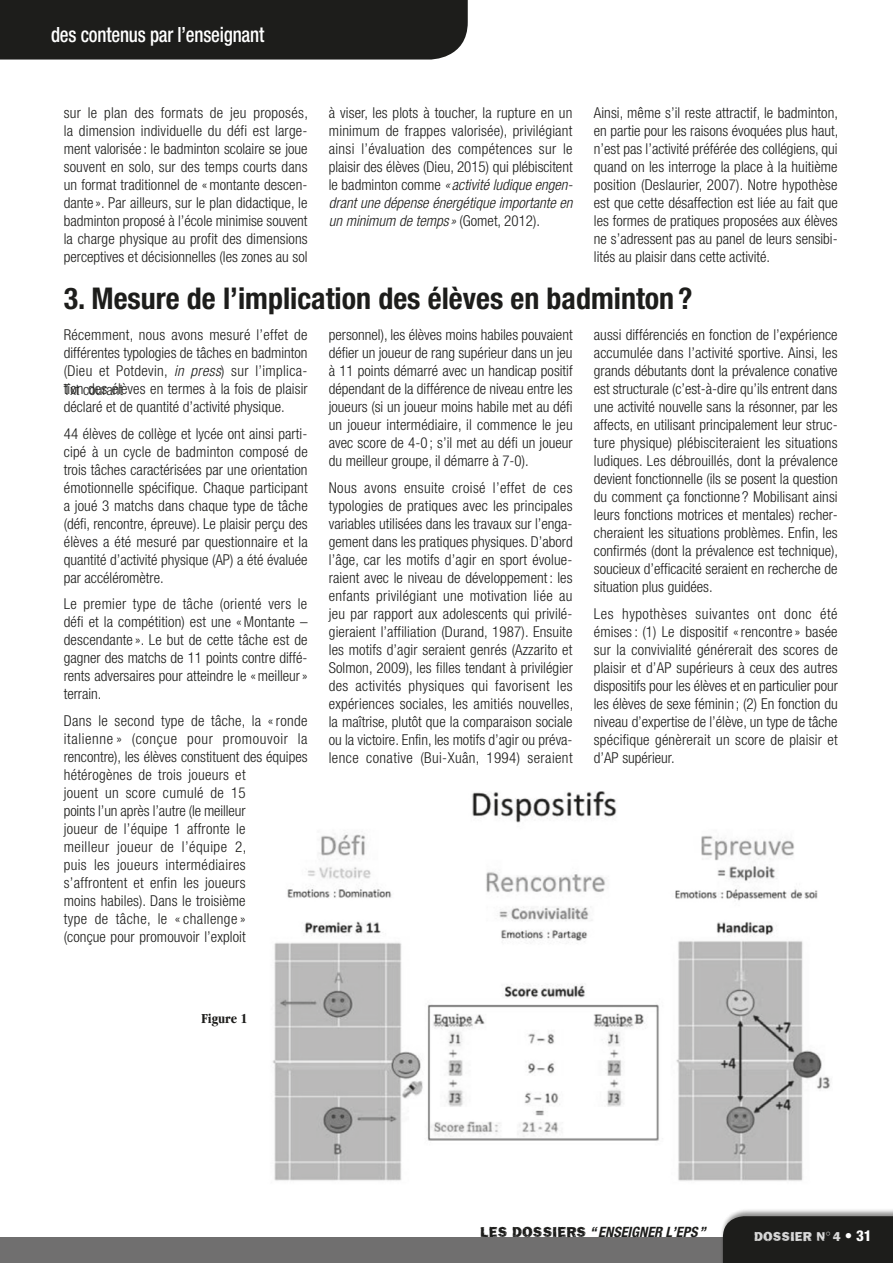
<style>
.page{position:relative;width:893px;height:1263px;background:#fff}
.page>*{position:absolute;margin:0;border:0;box-sizing:border-box;transform-origin:0 0}
.t1{font:700 condensed 30px "Helvetica Neue";color:#1d1d1b}
.t2{font:500 condensed 21px "Helvetica Neue";letter-spacing:-.01em;color:#fff;scale:.9 1}
.t3{font:300 condensed 15px/18px "Helvetica Neue";color:#1d1d1b;text-align:justify}
.t4{font:300 condensed 15px/18px "Helvetica Neue";letter-spacing:.02em;color:#1d1d1b}
.t5{font:italic 700 condensed 14.25px "Helvetica Neue";color:#1d1d1b}
.t6{font:700 condensed 14.25px "Garamond";color:#1d1d1b}
.t7{font:13.5px "Frankie";color:#dadada}
.s1{font-style:italic}
.s2{font-family:"Frankie";font-weight:400;font-style:normal;font-stretch:normal;font-size:15px}
.s3{font-family:"Helvetica Neue";font-weight:800;font-stretch:condensed;font-size:15px;color:#fff}
</style>
<div class="page">
<div style="left:0;top:1237px;width:893px;height:26px;background:#706f6f"></div>
<div style="left:720px;top:1208px;width:173px;height:55px;background:#1d1d1b;opacity:.5"></div>
<div style="left:723px;top:1216px;width:170px;height:47px;background:#1d1d1b"></div>
<div style="left:0;top:0;width:468px;height:60px;background:#1d1d1b"></div>
<img style="left:272px;top:791px;width:559px;height:390px">
<h2 class="t2" style="left:51px;top:22px;width:239px">des contenus par l’enseignant</h2>
<p class="t3" style="left:64px;top:104px;width:246px">sur le plan des formats de jeu proposés, la dimension individuelle du défi est large&shy;ment valorisée : le badminton scolaire se joue souvent en solo, sur des temps courts dans un format traditionnel de «montante descen&shy;dante ». Par ailleurs, sur le plan didactique, le badminton proposé à l’école minimise souvent la charge physique au profit des dimensions perceptives et décisionnelles (les zones au sol</p>
<p class="t3" style="left:329px;top:104px;width:245px">à viser, les plots à toucher, la rupture en un minimum de frappes valorisée), privilégiant ainsi l’évaluation des compétences sur le plaisir des élèves (Dieu, 2015) qui plébiscitent le badminton comme <span class="s1">« activité ludique engen&shy;drant une dépense énergétique importante en un minimum de temps»</span> (Gomet, 2012).</p>
<p class="t3" style="left:594px;top:104px;width:246px">Ainsi, même s’il reste attractif, le badminton, en partie pour les raisons évoquées plus haut, n’est pas l’activité préférée des collégiens, qui quand on les interroge la place à la huitième position (Deslaurier, 2007). Notre hypothèse est que cette désaffection est liée au fait que les formes de pratiques proposées aux élèves ne s’adressent pas au panel de leurs sensibi&shy;lités au plaisir dans cette activité.</p>
<h1 class="t1" style="left:64px;top:280px;width:630px">3. Mesure de l’implication des élèves en badminton?</h1>
<p class="t3" style="left:64px;top:326px;width:245px">Récemment, nous avons mesuré l’effet de différentes typologies de tâches en badminton (Dieu et Potdevin, <span class="s1">in press</span>) sur l’implica&shy;tion des élèves en termes à la fois de plaisir déclaré et de quantité d’activité physique.</p>
<p class="t3" style="left:64px;top:424px;width:245px">44 élèves de collège et lycée ont ainsi parti&shy;cipé à un cycle de badminton composé de trois tâches caractérisées par une orientation émotionnelle spécifique. Chaque participant a joué 3 matchs dans chaque type de tâche (défi, rencontre, épreuve). Le plaisir perçu des élèves a été mesuré par questionnaire et la quantité d’activité physique (AP) a été évaluée par accéléromètre.</p>
<p class="t3" style="left:64px;top:595px;width:245px">Le premier type de tâche (orienté vers le défi et la compétition) est une «Montante – descendante ». Le but de cette tâche est de gagner des matchs de 11 points contre diffé&shy;rents adversaires pour atteindre le «meilleur» terrain.</p>
<p class="t4" style="left:64px;top:711px;width:245px">Dans le second type de tâche, la «ronde italienne » (conçue pour promouvoir la rencontre), les élèves constituent des équipes hétérogènes de trois joueurs et<br>jouent un score cumulé de 15<br>points l’un après l’autre (le meilleur<br>joueur de l’équipe 1 affronte le<br>meilleur joueur de l’équipe 2,<br>puis les joueurs intermédiaires s’affrontent et enfin les joueurs<br>moins habiles). Dans le troisième<br>type de tâche, le « challenge »<br>(conçue pour promouvoir l’exploit</p>
<p class="t3" style="left:329px;top:326px;width:245px">personnel), les élèves moins habiles pouvaient défier un joueur de rang supérieur dans un jeu à 11 points démarré avec un handicap positif dépendant de la différence de niveau entre les joueurs (si un joueur moins habile met au défi un joueur intermédiaire, il commence le jeu avec score de 4-0 ; s’il met au défi un joueur du meilleur groupe, il démarre à 7-0).</p>
<p class="t3" style="left:329px;top:478px;width:246px">Nous avons ensuite croisé l’effet de ces typologies de pratiques avec les principales variables utilisées dans les travaux sur l’enga&shy;gement dans les pratiques physiques. D’abord l’âge, car les motifs d’agir en sport évolue&shy;raient avec le niveau de développement : les enfants privilégiant une motivation liée au jeu par rapport aux adolescents qui privilé&shy;gieraient l’affiliation (Durand, 1987). Ensuite les motifs d’agir seraient genrés (Azzarito et Solmon, 2009), les filles tendant à privilégier des activités physiques qui favorisent les expériences sociales, les amitiés nouvelles, la maîtrise, plutôt que la comparaison sociale ou la victoire. Enfin, les motifs d’agir ou préva&shy;lence conative (Bui-Xuân, 1994) seraient</p>
<p class="t3" style="left:594px;top:326px;width:246px">aussi différenciés en fonction de l’expérience accumulée dans l’activité sportive. Ainsi, les grands débutants dont la prévalence conative est structurale (c’est-à-dire qu’ils entrent dans une activité nouvelle sans la résonner, par les affects, en utilisant principalement leur struc&shy;ture physique) plébisciteraient les situations ludiques. Les débrouillés, dont la prévalence devient fonctionnelle (ils se posent la question du comment ça fonctionne ? Mobilisant ainsi leurs fonctions motrices et mentales) recher&shy;cheraient les situations problèmes. Enfin, les confirmés (dont la prévalence est technique), soucieux d’efficacité seraient en recherche de situation plus guidées.</p>
<p class="t3" style="left:594px;top:604px;width:246px">Les hypothèses suivantes ont donc été émises: (1) Le dispositif «rencontre » basée sur la convivialité générerait des scores de plaisir et d’AP supérieurs à ceux des autres dispositifs pour les élèves et en particulier pour les élèves de sexe féminin ; (2) En fonction du niveau d’expertise de l’élève, un type de tâche spécifique génèrerait un score de plaisir et d’AP supérieur.</p>
<p class="t3" style="left:64px;top:380px;width:61px">Txt courant</p>
<p class="t6" style="left:201px;top:1010px;width:48px">Figure 1</p>
<p class="t5" style="left:481px;top:1223px;width:227px"><span class="s2">LES DOSSIERS</span> “ ENSEIGNER L’EPS”</p>
<p class="t7" style="left:754px;top:1228px;width:119px">DOSSIER N°4 <span class="s3">• 31</span></p>
</div>
